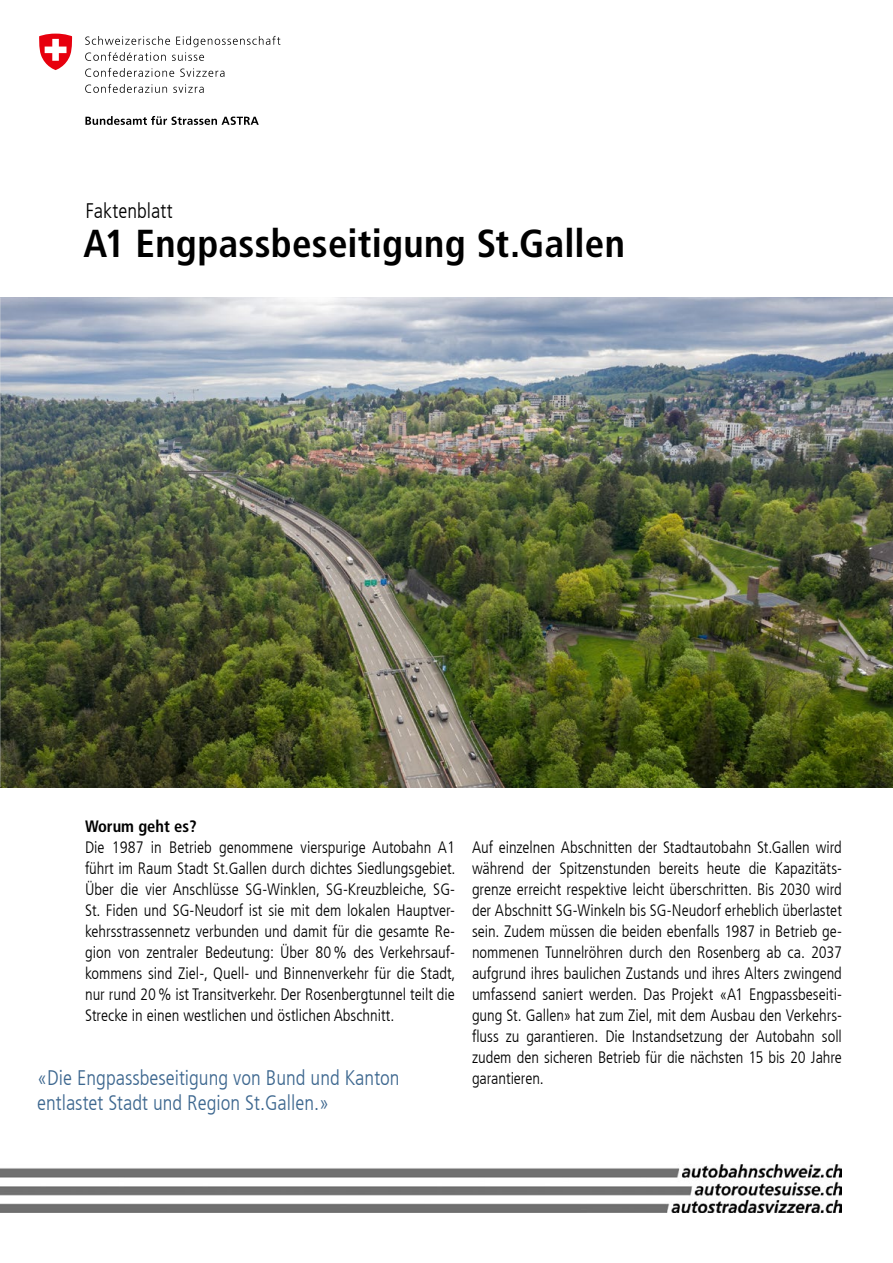
<style>
.page{position:relative;width:893px;height:1263px;background:#fff}
.page>*{position:absolute;margin:0;border:0;box-sizing:border-box;transform-origin:0 0}
.t1{font:700 condensed 39px "Frutiger LT Com";letter-spacing:.005em;color:#000}
.t2{font:300 condensed 21px "Frutiger LT Com";color:#3d678f}
.t3{font:300 condensed 21px "Frutiger LT Com";color:#000}
.t4{font:300 condensed 16.5px/21px "Frutiger LT Com";color:#000;text-align:justify}
.t5{font:700 condensed 16.5px "Frutiger LT Com";color:#000}
</style>
<div class="page">
<svg style="left:85px;top:36px;width:195px;height:25px"></svg>
<svg style="left:85px;top:68px;width:89px;height:9px"></svg>
<svg style="left:180px;top:68px;width:44px;height:9px"></svg>
<svg style="left:85px;top:84px;width:82px;height:9px"></svg>
<svg style="left:173px;top:84px;width:31px;height:9px"></svg>
<svg style="left:85px;top:116px;width:174px;height:9px"></svg>
<svg style="left:39px;top:34px;width:34px;height:36px"></svg>
<img style="left:1px;top:298px;width:892px;height:489px">
<img style="left:0;top:298px;width:1px;height:489px">
<img style="left:0;top:1164px;width:841px;height:48px">
<p class="t3" style="left:86px;top:198px;width:89px">Faktenblatt</p>
<h1 class="t1" style="left:83px;top:220px;width:543px">A1 Engpassbeseitigung St.Gallen</h1>
<p class="t5" style="left:85px;top:816px;width:113px">Worum geht es?</p>
<p class="t4" style="left:85px;top:836px;width:372px">Die 1987 in Betrieb genommene vierspurige Autobahn A1 führt im Raum Stadt St.Gallen durch dichtes Siedlungsgebiet.<br>Über die vier Anschlüsse SG-Winklen, SG-Kreuzbleiche, SG-St. Fiden und SG-Neudorf ist sie mit dem lokalen Hauptver&shy;kehrsstrassennetz verbunden und damit für die gesamte Re&shy;gion von zentraler Bedeutung: Über 80% des Verkehrsauf&shy;kommens sind Ziel-, Quell- und Binnenverkehr für die Stadt, nur rund 20% ist Transitverkehr. Der Rosenbergtunnel teilt die Strecke in einen westlichen und östlichen Abschnitt.</p>
<p class="t4" style="left:472px;top:836px;width:371px">Auf einzelnen Abschnitten der Stadtautobahn St.Gallen wird während der Spitzenstunden bereits heute die Kapazitäts&shy;grenze erreicht respektive leicht überschritten. Bis 2030 wird der Abschnitt SG-Winkeln bis SG-Neudorf erheblich überlastet sein. Zudem müssen die beiden ebenfalls 1987 in Betrieb ge&shy;nommenen Tunnelröhren durch den Rosenberg ab ca. 2037 aufgrund ihres baulichen Zustands und ihres Alters zwingend umfassend saniert werden. Das Projekt «A1 Engpassbeseiti&shy;gung St. Gallen» hat zum Ziel, mit dem Ausbau den Verkehrs&shy;fluss zu garantieren. Die Instandsetzung der Autobahn soll zudem den sicheren Betrieb für die nächsten 15 bis 20 Jahre</p>
<p class="t2" style="left:37px;top:1065px;width:364px">«Die Engpassbeseitigung von Bund und Kanton</p>
<p class="t4" style="left:472px;top:1067px;width:73px">garantieren.</p>
<p class="t2" style="left:37px;top:1091px;width:294px">entlastet Stadt und Region St.Gallen.»</p>
</div>
